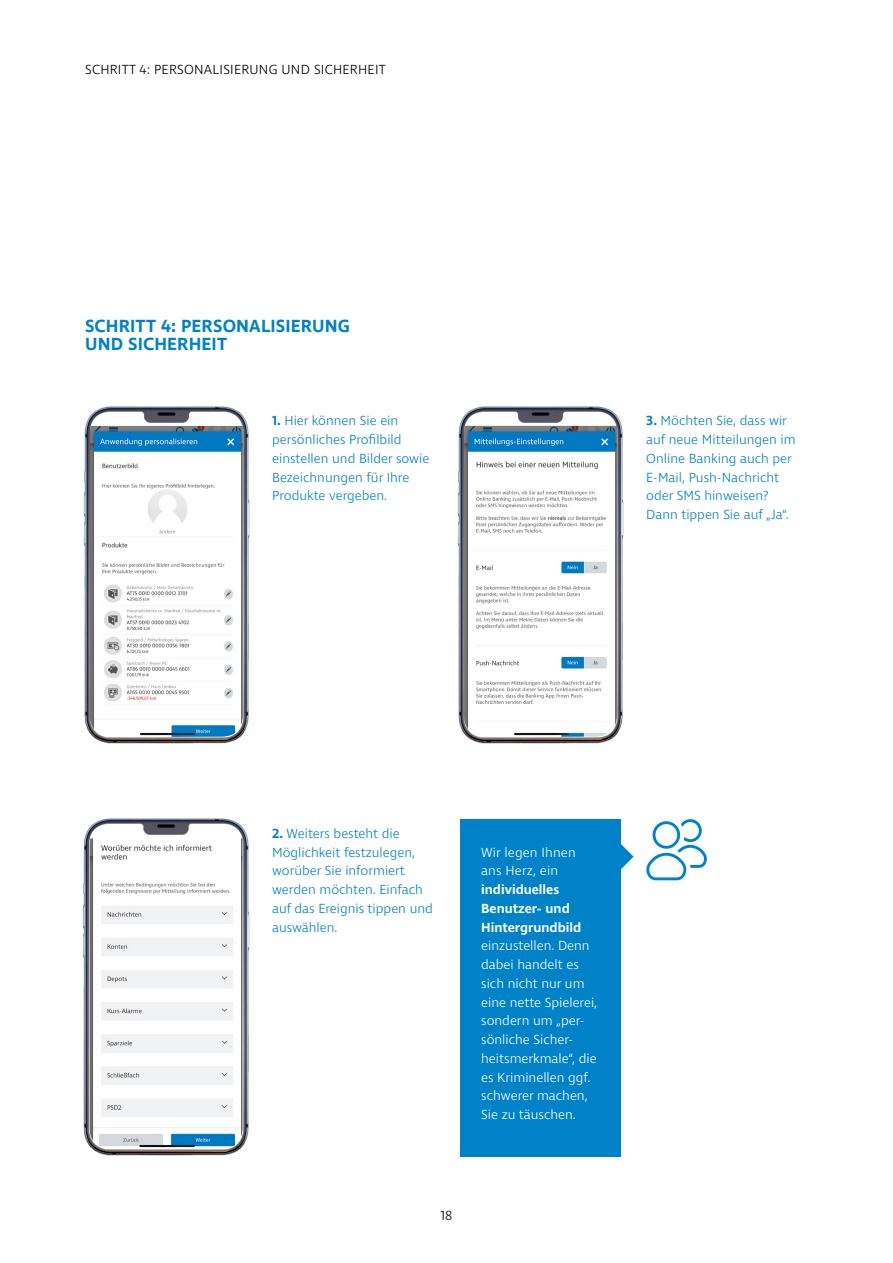
<style>
.page{position:relative;width:893px;height:1263px;background:#fff}
.page>*{position:absolute;margin:0;border:0;box-sizing:border-box;transform-origin:0 0}
.t1{font:600 18px/18.8px "Ingra";letter-spacing:.01em;color:#0082c9}
.t2{font:300 13.5px/18.8px "Ingra";color:#0082c9}
.t3{font:300 13.5px/18.8px "Ingra";color:#fff}
.t4{font:300 13.5px "Ingra";letter-spacing:.02em;color:#000}
.t5{font:600 13.5px/18.8px "Ingra";color:#fff}
.s1{font-weight:600}
</style>
<div class="page">
<div style="left:460px;top:819px;width:161px;height:338px;background:#0082c9"></div>
<svg style="left:621px;top:844px;width:13px;height:25px"></svg>
<svg style="left:646px;top:819px;width:61px;height:61px"></svg>
<img style="left:82px;top:818px;width:168px;height:338px">
<img style="left:457px;top:406px;width:167px;height:338px">
<img style="left:83px;top:406px;width:167px;height:338px">
<p class="t4" style="left:85px;top:61px;width:302px">SCHRITT 4: PERSONALISIERUNG UND SICHERHEIT</p>
<h1 class="t1" style="left:85px;top:317px;width:266px">SCHRITT 4: PERSONALISIERUNG<br>UND SICHERHEIT</h1>
<p class="t2" style="left:272px;top:412px;width:159px"><span class="s1">1.</span> Hier können Sie ein persönliches Profilbild einstellen und Bilder sowie<br>Bezeichnungen für Ihre<br>Produkte vergeben.</p>
<p class="t2" style="left:646px;top:412px;width:151px"><span class="s1">3.</span> Möchten Sie, dass wir auf neue Mitteilungen im<br>Online Banking auch per<br>E-Mail, Push-Nachricht oder SMS hinweisen?<br>Dann tippen Sie auf „Ja“.</p>
<p class="t2" style="left:272px;top:825px;width:162px"><span class="s1">2.</span> Weiters besteht die<br>Möglichkeit festzulegen, worüber Sie informiert werden möchten. Einfach auf das Ereignis tippen und auswählen.</p>
<p class="t3" style="left:481px;top:843px;width:96px">Wir legen Ihnen ans Herz, ein</p>
<p class="t5" style="left:481px;top:881px;width:102px">individuelles<br>Benutzer- und<br>Hintergrundbild</p>
<p class="t3" style="left:481px;top:937px;width:117px">einzustellen. Denn dabei handelt es sich nicht nur um eine nette Spielerei, sondern um „per&shy;sönliche Sicher&shy;heitsmerkmale“, die es Kriminellen ggf. schwerer machen,<br>Sie zu täuschen.</p>
<p class="t4" style="left:441px;top:1207px;width:13px">18</p>
</div>
